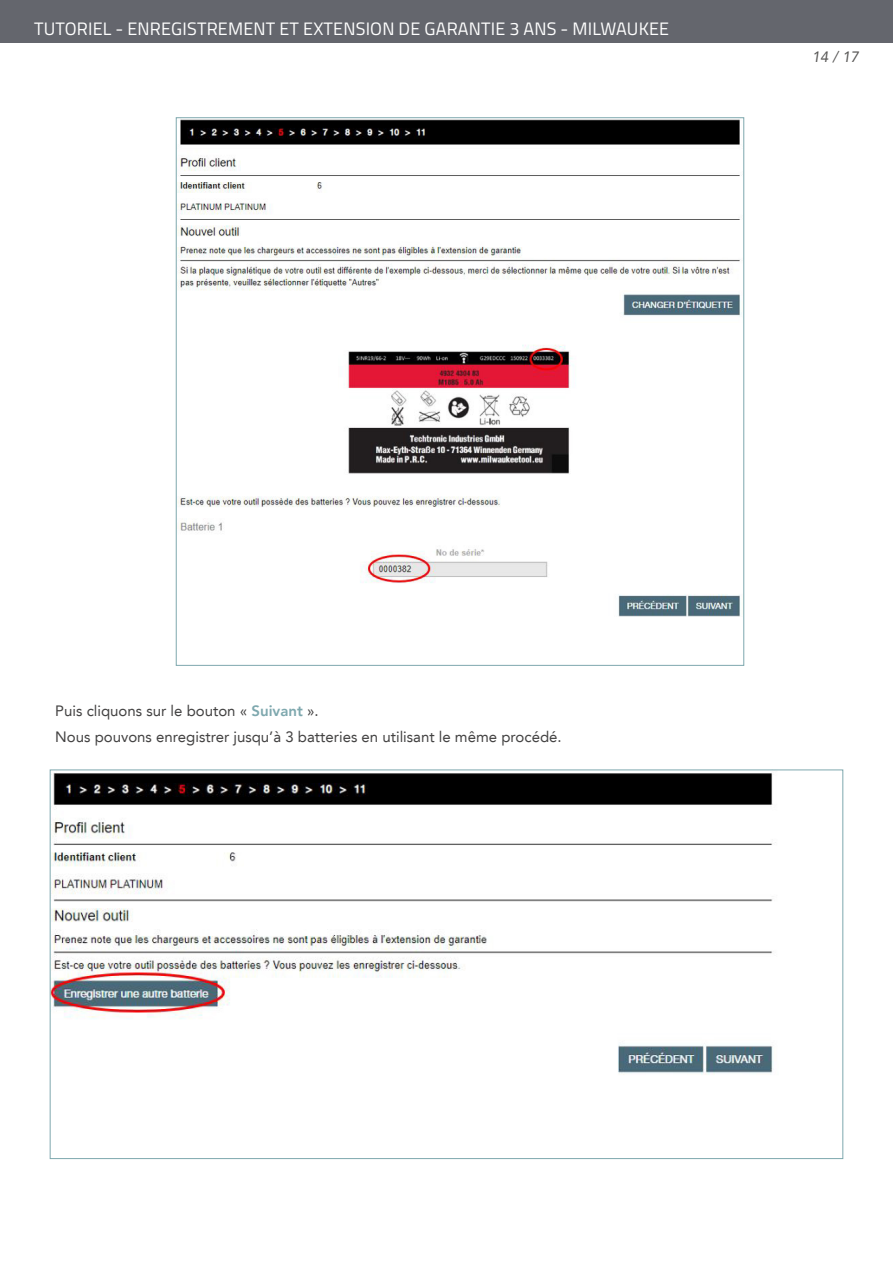
<style>
.page{position:relative;width:893px;height:1263px;background:#fff}
.page>*{position:absolute;margin:0;border:0;box-sizing:border-box;transform-origin:0 0}
.t1{font:18px "Titillium Web";letter-spacing:.01em;color:#fff}
.t2{font:15px/25.2px "Avenir LT";color:#434242}
.t3{font:italic 15px "Avenir LT";color:#595857}
.s1{font-weight:800;color:#7ea8ae}
</style>
<div class="page">
<div style="left:0;top:0;width:893px;height:43px;background:#64666d"></div>
<img style="left:178px;top:120px;width:564px;height:496px">
<img style="left:52px;top:773px;width:724px;height:302px">
<p class="t1" style="left:34px;top:15px;width:637px">TUTORIEL - ENREGISTREMENT ET EXTENSION DE GARANTIE 3 ANS - MILWAUKEE</p>
<p class="t3" style="left:812px;top:48px;width:49px">14 / 17</p>
<p class="t2" style="left:55px;top:699px;width:508px">Puis cliquons sur le bouton « <span class="s1">Suivant</span> ».<br>Nous pouvons enregistrer jusqu’à 3 batteries en utilisant le même procédé.</p>
</div>
